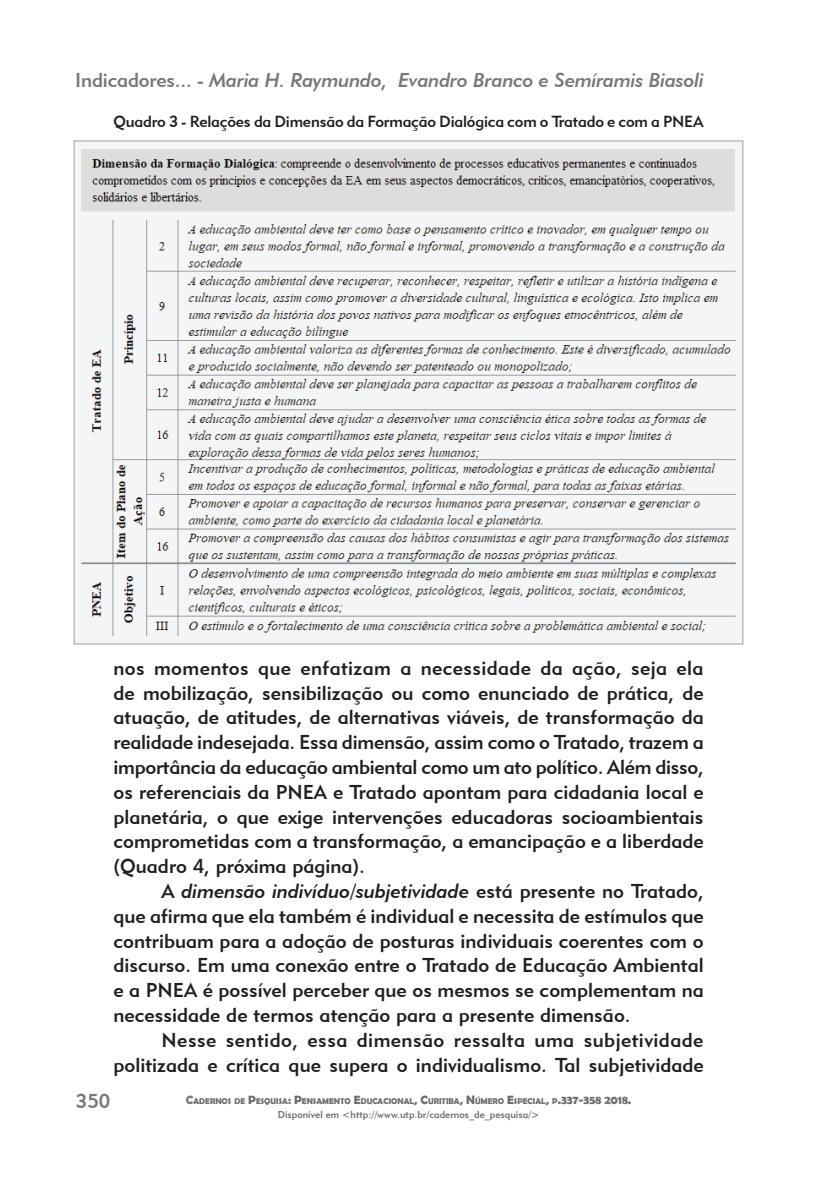
<style>
.page{position:relative;width:840px;height:1191px;background:#fff}
.page>*{position:absolute;margin:0;border:0;box-sizing:border-box;transform-origin:0 0}
.t1{font:20px/24.8px "Geometric 415 BT Medium A";color:#231f20;text-align:justify}
.t2{font:20px "Geometric 415 BT Medium Italic A";letter-spacing:-.01em;color:#77787c}
.t3{font:20px "Geometric 415 BT Medium Italic A";color:#231f20}
.t4{font:20px "Geometric 415 BT Medium A";color:#76787b}
.t5{font:16px "Geometric 415 BT Medium A";letter-spacing:-.01em;color:#231f20}
.t6{font:10px "Geometric 415 BT Medium A";color:#6c6d70}
.t7{font:700 8.4px "Berlin Sans FB Demi";color:#6c6d70}
.s1{font-family:"Geometric 415 BT Medium A"}
.s2{font-size:12px;color:#76787b}
.s3{font-size:12px}
</style>
<div class="page">
<img style="left:73px;top:140px;width:671px;height:505px">
<p class="t2" style="left:75px;top:68px;width:629px"><span class="s1">Indicadores... -</span> Maria H. Raymundo, Evandro Branco e Semíramis Biasoli</p>
<p class="t5" style="left:113px;top:112px;width:591px">Quadro 3 - Relações da Dimensão da Formação Dialógica com o Tratado e com a PNEA</p>
<p class="t1" style="left:113px;top:655px;width:591px">nos momentos que enfatizam a necessidade da ação, seja ela de mobilização, sensibilização ou como enunciado de prática, de atuação, de atitudes, de alternativas viáveis, de transformação da realidade indesejada. Essa dimensão, assim como o Tratado, trazem a importância da educação ambiental como um ato político. Além disso, os referenciais da PNEA e Tratado apontam para cidadania local e planetária, o que exige intervenções educadoras socioambientais comprometidas com a transformação, a emancipação e a liberdade (Quadro 4, próxima página).</p>
<p class="t3" style="left:161px;top:878px;width:543px"><span class="s1">A</span> dimensão indivíduo/subjetividade <span class="s1">está presente no Tratado,</span></p>
<p class="t1" style="left:113px;top:903px;width:591px">que afirma que ela também é individual e necessita de estímulos que contribuam para a adoção de posturas individuais coerentes com o discurso. Em uma conexão entre o Tratado de Educação Ambiental e a PNEA é possível perceber que os mesmos se complementam na necessidade de termos atenção para a presente dimensão.</p>
<p class="t1" style="left:113px;top:1027px;width:591px;text-align:right">Nesse sentido, essa dimensão ressalta uma subjetividade politizada e crítica que supera o individualismo. Tal subjetividade</p>
<p class="t4" style="left:76px;top:1088px;width:36px">350</p>
<p class="t7" style="left:186px;top:1096px;width:446px"><span class="s2">C</span>ADERNOS DE <span class="s3">P</span>ESQUISA<span class="s3">: P</span>ENSAMENTO <span class="s3">E</span>DUCACIONAL<span class="s3">, C</span>URITIBA<span class="s3">, N</span>ÚMERO <span class="s3">E</span>SPECIAL<span class="s3">,</span> P<span class="s3">.337-358 2018.</span></p>
<p class="t6" style="left:277px;top:1108px;width:263px">Disponível em &lt;http://www.utp.br/cadernos_de_pesquisa/&gt;</p>
</div>
